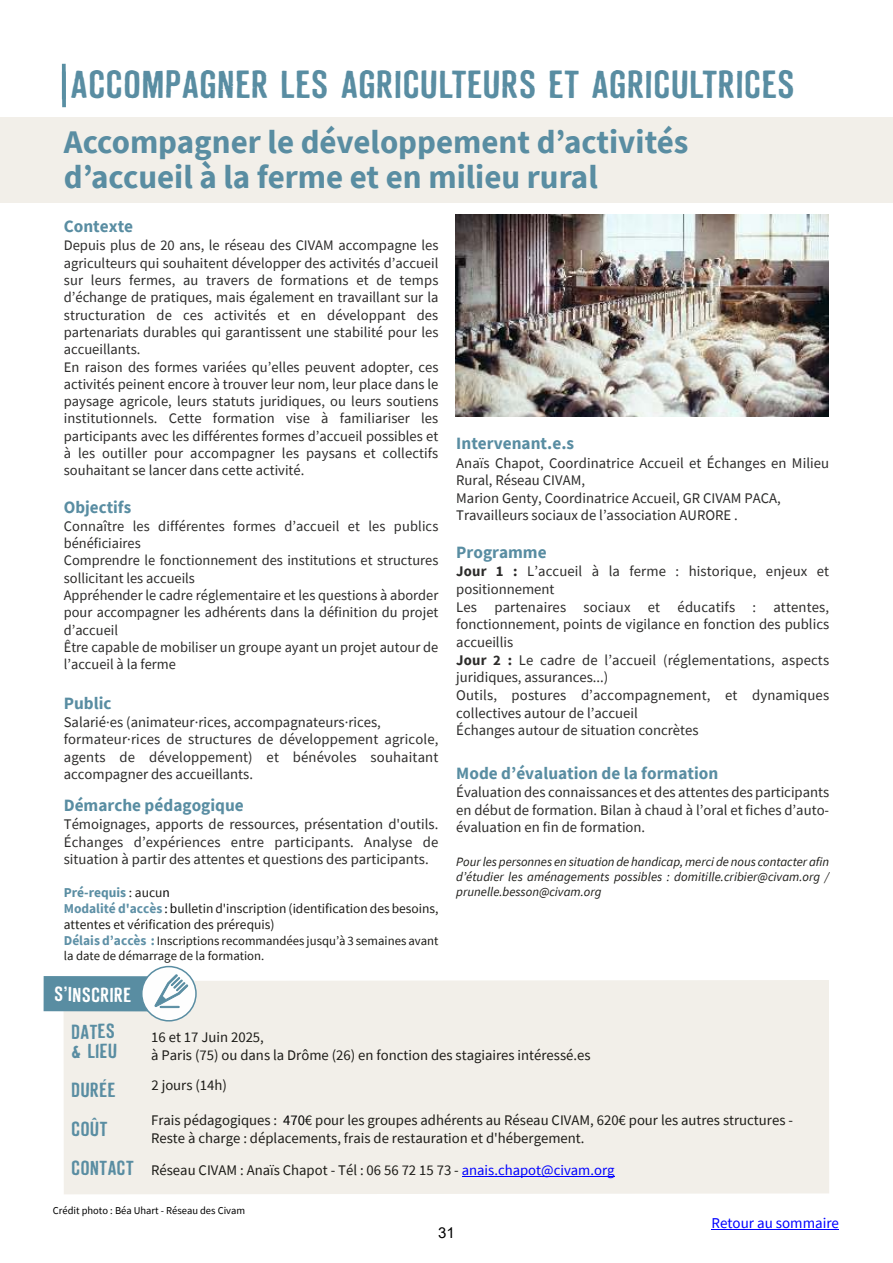
<style>
.page{position:relative;width:893px;height:1263px;background:#fff}
.page>*{position:absolute;margin:0;border:0;box-sizing:border-box;transform-origin:0 0}
.t1{font:37.5px "Derivat No 1";color:#598da2}
.t2{font:700 33px/34.8px "Source Sans Pro";color:#598da2}
.t3{font:19.5px/39px "Derivat No 1";color:#598da2}
.t4{font:19.5px "Derivat No 1";color:#fff}
.t5{font:700 17.25px "Source Sans Pro";color:#598da2}
.t6{font:15px "Source Sans Pro";color:#00f}
.t7{font:15px "Arial";color:#000}
.t8{font:14.7px/17.7px "Source Sans Pro";color:#2c2b2a}
.t9{font:14.7px/18.5px "Source Sans Pro";color:#1c1b17}
.t10{font:14.55px/17.2px "Source Sans Pro";color:#2c2b2a}
.t11{font:13.5px/15.9px "Source Sans Pro";color:#1c1b17}
.t12{font:italic 12.75px/15.3px "Source Sans Pro";color:#1c1b17;text-align:justify}
.t13{font:12.75px/15.1px "Source Sans Pro";color:#1c1b17}
.t14{font:10.5px "Source Sans Pro";color:#000}
.s1{font-weight:700;color:#598da2}
.s2{color:#000}
.s3{font-weight:700;color:#5e90a6}
.s4{font-weight:700;font-size:13.5px;color:#5e90a6}
.s5{font-weight:700}
.s6{color:#00f}
</style>
<div class="page">
<hr style="left:712px;top:1228px;width:127px;height:1px;background:#00f">
<svg style="left:62px;top:64px;width:4px;height:43px"></svg>
<div style="left:1px;top:117px;width:892px;height:86px;background:#f2efe9"></div>
<div style="left:64px;top:980px;width:765px;height:214px;background:#f2efe9"></div>
<div style="left:44px;top:976px;width:136px;height:35px;background:#598da2"></div>
<svg style="left:141px;top:966px;width:56px;height:55px"></svg>
<div style="left:160px;top:1006px;width:20px;height:2px;background:#598da2;border:1px solid #598da2"></div>
<svg style="left:154px;top:974px;width:35px;height:33px"></svg>
<hr style="left:462px;top:1176px;width:153px;height:1px;background:#00f">
<img style="left:455px;top:214px;width:374px;height:202px">
<h1 class="t1" style="left:70px;top:68px;width:726px">ACCOMPAGNER LES AGRICULTEURS ET AGRICULTRICES</h1>
<h2 class="t2" style="left:64px;top:127px;width:626px">Accompagner le développement d’activités d’accueil à la ferme et en milieu rural</h2>
<p class="t5" style="left:64px;top:219px;width:71px">Contexte</p>
<p class="t10" style="left:64px;top:238px;width:376px">Depuis plus de 20 ans, le réseau des CIVAM accompagne les agriculteurs qui souhaitent développer des activités d’accueil sur leurs fermes, au travers de formations et de temps d’échange de pratiques, mais également en travaillant sur la structuration de ces activités et en développant des partenariats durables qui garantissent une stabilité pour les accueillants.<br>En raison des formes variées qu’elles peuvent adopter, ces activités peinent encore à trouver leur nom, leur place dans le paysage agricole, leurs statuts juridiques, ou leurs soutiens institutionnels. Cette formation vise à familiariser les participants avec les différentes formes d’accueil possibles et à les outiller pour accompagner les paysans et collectifs souhaitant se lancer dans cette activité.</p>
<p class="t5" style="left:64px;top:500px;width:69px">Objectifs</p>
<p class="t10" style="left:64px;top:518px;width:376px">Connaître les différentes formes d’accueil et les publics bénéficiaires<br>Comprendre le fonctionnement des institutions et structures sollicitant les accueils<br>Appréhender le cadre réglementaire et les questions à aborder pour accompagner les adhérents dans la définition du projet d’accueil<br>Être capable de mobiliser un groupe ayant un projet autour de l’accueil à la ferme</p>
<p class="t5" style="left:64px;top:696px;width:49px">Public</p>
<p class="t8" style="left:64px;top:715px;width:376px">Salarié·es (animateur·rices, accompagnateurs·rices, formateur·rices de structures de développement agricole, agents de développement) et bénévoles souhaitant accompagner des accueillants.</p>
<p class="t5" style="left:64px;top:798px;width:182px">Démarche pédagogique</p>
<p class="t8" style="left:64px;top:817px;width:376px;text-align:justify">Témoignages, apports de ressources, présentation d'outils.<br>Échanges d’expériences entre participants. Analyse de situation à partir des attentes et questions des participants.</p>
<p class="t11" style="left:64px;top:886px;width:376px"><span class="s1">Pré-requis</span> : aucu<span class="s2">n<br></span><span class="s3">Modalité d'accès</span> <span class="s2">: b</span>ulletin d'inscription (identification des besoins, attentes et vérification des prérequis)</p>
<p class="t13" style="left:64px;top:934px;width:376px"><span class="s4">Délais d’accès :</span> Inscriptions recommandées jusqu’à 3 semaines avant la date de démarrage de la formation.</p>
<p class="t5" style="left:456px;top:436px;width:119px">Intervenant.e.s</p>
<p class="t8" style="left:456px;top:455px;width:374px">Anaïs Chapot, Coordinatrice Accueil et Échanges en Milieu Rural, Réseau CIVAM,<br>Marion Genty, Coordinatrice Accueil, GR CIVAM PACA, Travailleurs sociaux de l’association AURORE .</p>
<p class="t5" style="left:456px;top:545px;width:92px">Programme</p>
<p class="t8" style="left:456px;top:564px;width:374px"><span class="s5">Jour 1 :</span> L’accueil à la ferme : historique, enjeux et positionnement<br>Les partenaires sociaux et éducatifs : attentes, fonctionnement, points de vigilance en fonction des publics accueillis<br><span class="s5">Jour 2 :</span> Le cadre de l’accueil (réglementations, aspects juridiques, assurances...)<br>Outils, postures d’accompagnement, et dynamiques collectives autour de l’accueil<br>Échanges autour de situation concrètes</p>
<p class="t5" style="left:456px;top:766px;width:264px">Mode d’évaluation de la formation</p>
<p class="t8" style="left:456px;top:784px;width:374px;text-align:justify">Évaluation des connaissances et des attentes des participants en début de formation. Bilan à chaud à l’oral et fiches d’auto&shy;évaluation en fin de formation.</p>
<p class="t12" style="left:456px;top:855px;width:374px">Pour les personnes en situation de handicap, merci de nous contacter afin d’étudier les aménagements possibles : domitille.cribier@civam.org / prunelle.besson@civam.org</p>
<h3 class="t4" style="left:54px;top:986px;width:79px">S’INSCRIRE</h3>
<h3 class="t3" style="left:71px;top:1023px;width:48px;line-height:19.5px">DATES &amp; Lieu</h3>
<h3 class="t3" style="left:71px;top:1072px;width:64px">DURÉE<br>COÛT<br>CONTACT</h3>
<p class="t9" style="left:151px;top:1029px;width:441px">16 et 17 Juin 2025,<br>à Paris (75) ou dans la Drôme (26) en fonction des stagiaires intéressé.es</p>
<p class="t9" style="left:151px;top:1077px;width:77px">2 jours (14h)</p>
<p class="t9" style="left:151px;top:1112px;width:643px">Frais pédagogiques : <span class="s2">470</span>€ pour les groupes adhérents au Réseau CIVAM, 620€ pour les autres structures -<br>Reste à charge : déplacements, frais de restauration et d'hébergement.</p>
<p class="t9" style="left:151px;top:1162px;width:465px">Réseau CIVAM : Anaïs Chapot - Tél : 06 56 72 15 73 - <span class="s6">anais.chapot@civam.org</span></p>
<p class="t14" style="left:53px;top:1206px;width:194px">Crédit photo : Béa Uhart - Réseau des Civam</p>
<p class="t6" style="left:712px;top:1216px;width:129px">Retour au sommaire</p>
<p class="t7" style="left:438px;top:1227px;width:18px">31</p>
</div>
